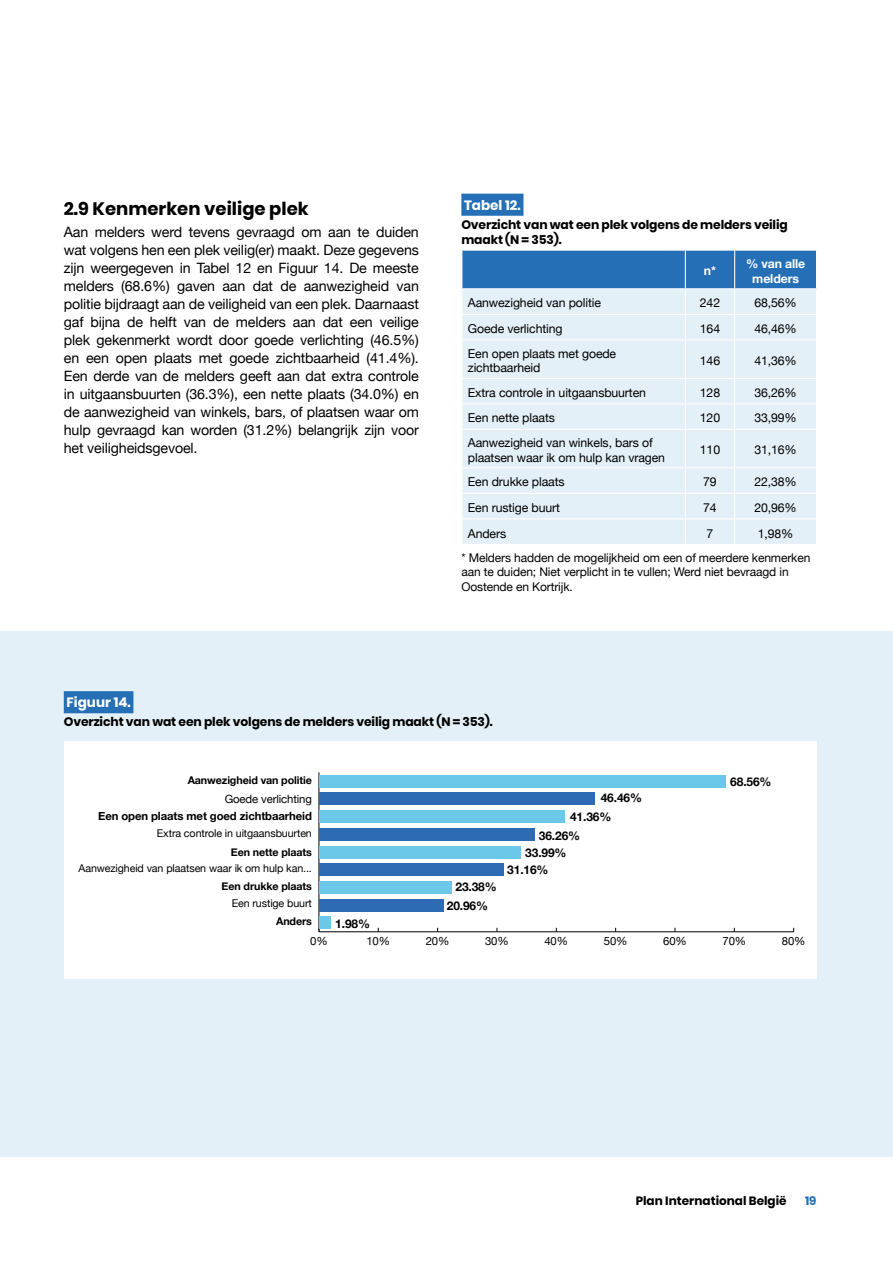
<style>
.page{position:relative;width:893px;height:1263px;background:#fff}
.page>*{position:absolute;margin:0;border:0;box-sizing:border-box;transform-origin:0 0}
.t1{font:700 18px "Poppins";color:#000}
.t2{font:14.25px/18px "Helvetica Neue";letter-spacing:-.01em;color:#000;text-align:justify}
.t3{font:700 13.5px "Poppins";color:#fff}
.t4{font:12.3px/14.7px "Helvetica Neue";letter-spacing:-.01em;color:#000}
.t5{font:700 12.3px/14.7px "Poppins";letter-spacing:-.01em;color:#000}
.t6{font:700 12.3px/14.7px "Helvetica Neue";letter-spacing:-.01em;color:#fff;text-align:center}
.t7{font:12px/14.4px "Helvetica Neue";letter-spacing:-.01em;color:#000}
.t8{font:700 12px/17px "Helvetica Neue";letter-spacing:-.01em;color:#000}
.t9{font:700 12px "Poppins";color:#000}
.t10{font:700 12px "Poppins";color:#246fb6}
.t11{font:11.4px "Helvetica Neue";letter-spacing:-.01em;color:#000}
.t12{font:700 11.4px "Helvetica Neue";letter-spacing:-.01em;color:#000}
.t13{font:10.65px "Helvetica Neue";letter-spacing:-.01em;color:#000}
.t14{font:700 10.65px "Helvetica Neue";letter-spacing:-.01em;color:#000}
</style>
<div class="page">
<div style="left:0;top:631px;width:893px;height:526px;background:#e4f0f7"></div>
<div style="left:64px;top:691px;width:69px;height:22px;background:#246fb6"></div>
<div style="left:64px;top:741px;width:752px;height:238px;background:#fff"></div>
<hr style="left:319px;top:931px;width:475px;height:1px;background:#000">
<hr style="left:319px;top:772px;width:1px;height:160px;background:#000">
<div style="left:319px;top:917px;width:12px;height:12px;background:#6bc8e8"></div>
<div style="left:319px;top:899px;width:124px;height:12px;background:#2d6cb4"></div>
<div style="left:319px;top:881px;width:133px;height:13px;background:#6bc8e8"></div>
<div style="left:319px;top:864px;width:185px;height:12px;background:#2d6cb4"></div>
<div style="left:319px;top:846px;width:202px;height:12px;background:#6bc8e8"></div>
<div style="left:319px;top:828px;width:215px;height:12px;background:#2d6cb4"></div>
<div style="left:319px;top:810px;width:245px;height:13px;background:#6bc8e8"></div>
<div style="left:319px;top:793px;width:276px;height:12px;background:#2d6cb4"></div>
<div style="left:319px;top:775px;width:407px;height:12px;background:#6bc8e8"></div>
<div style="left:461px;top:194px;width:62px;height:22px;background:#246fb6"></div>
<div style="left:462px;top:340px;width:354px;height:204px;background:#e4f0f7"></div>
<svg style="left:462px;top:250px;width:355px;height:89px;background:#94badc"></svg>
<hr style="left:685px;top:340px;width:1px;height:38px;background:#fff">
<hr style="left:734px;top:340px;width:1px;height:38px;background:#fff">
<hr style="left:461px;top:378px;width:224px;height:1px;background:#fff">
<hr style="left:685px;top:378px;width:50px;height:1px;background:#fff">
<hr style="left:735px;top:378px;width:82px;height:1px;background:#fff">
<hr style="left:461px;top:403px;width:224px;height:1px;background:#fff">
<hr style="left:685px;top:403px;width:50px;height:1px;background:#fff">
<svg style="left:685px;top:379px;width:1px;height:50px"></svg>
<hr style="left:735px;top:403px;width:82px;height:1px;background:#fff">
<svg style="left:734px;top:379px;width:1px;height:50px"></svg>
<hr style="left:461px;top:429px;width:224px;height:1px;background:#fff">
<hr style="left:685px;top:429px;width:50px;height:1px;background:#fff">
<hr style="left:685px;top:430px;width:1px;height:37px;background:#fff">
<hr style="left:735px;top:429px;width:82px;height:1px;background:#fff">
<hr style="left:734px;top:430px;width:1px;height:37px;background:#fff">
<hr style="left:461px;top:467px;width:224px;height:1px;background:#fff">
<hr style="left:685px;top:467px;width:50px;height:1px;background:#fff">
<hr style="left:735px;top:467px;width:82px;height:1px;background:#fff">
<hr style="left:461px;top:493px;width:224px;height:1px;background:#fff">
<hr style="left:685px;top:493px;width:50px;height:1px;background:#fff">
<hr style="left:735px;top:493px;width:82px;height:1px;background:#fff">
<hr style="left:461px;top:518px;width:224px;height:1px;background:#fff">
<hr style="left:685px;top:518px;width:50px;height:1px;background:#fff">
<svg style="left:685px;top:468px;width:1px;height:76px"></svg>
<hr style="left:735px;top:518px;width:82px;height:1px;background:#fff">
<svg style="left:734px;top:468px;width:1px;height:76px"></svg>
<p class="t1" style="left:64px;top:198px;width:246px">2.9 Kenmerken veilige plek</p>
<p class="t2" style="left:64px;top:223px;width:357px">Aan melders werd tevens gevraagd om aan te duiden wat volgens hen een plek veilig(er) maakt. Deze gegevens zijn weergegeven in Tabel 12 en Figuur 14. De meeste melders (68.6%) gaven aan dat de aanwezigheid van politie bijdraagt aan de veiligheid van een plek. Daarnaast gaf bijna de helft van de melders aan dat een veilige plek gekenmerkt wordt door goede verlichting (46.5%) en een open plaats met goede zichtbaarheid (41.4%).<br>Een derde van de melders geeft aan dat extra controle in uitgaansbuurten (36.3%), een nette plaats (34.0%) en de aanwezigheid van winkels, bars, of plaatsen waar om hulp gevraagd kan worden (31.2%) belangrijk zijn voor het veiligheidsgevoel.</p>
<p class="t3" style="left:464px;top:197px;width:58px">Tabel 12.</p>
<p class="t5" style="left:461px;top:217px;width:328px">Overzicht van wat een plek volgens de melders veilig maakt (N = 353).</p>
<p class="t6" style="left:704px;top:264px;width:14px">n*</p>
<p class="t6" style="left:746px;top:257px;width:61px">% van alle melders</p>
<p class="t4" style="left:468px;top:296px;width:135px">Aanwezigheid van politie</p>
<p class="t4" style="left:700px;top:296px;width:22px">242</p>
<p class="t4" style="left:754px;top:296px;width:44px">68,56%</p>
<p class="t4" style="left:468px;top:322px;width:96px">Goede verlichting</p>
<p class="t4" style="left:700px;top:322px;width:22px">164</p>
<p class="t4" style="left:754px;top:322px;width:44px">46,46%</p>
<p class="t4" style="left:468px;top:347px;width:150px">Een open plaats met goede zichtbaarheid</p>
<p class="t4" style="left:700px;top:354px;width:22px">146</p>
<p class="t4" style="left:754px;top:354px;width:44px">41,36%</p>
<p class="t4" style="left:468px;top:386px;width:180px">Extra controle in uitgaansbuurten</p>
<p class="t4" style="left:700px;top:386px;width:22px">128</p>
<p class="t4" style="left:754px;top:386px;width:44px">36,26%</p>
<p class="t4" style="left:468px;top:411px;width:89px">Een nette plaats</p>
<p class="t4" style="left:700px;top:411px;width:22px">120</p>
<p class="t4" style="left:754px;top:411px;width:44px">33,99%</p>
<p class="t4" style="left:468px;top:436px;width:199px">Aanwezigheid van winkels, bars of plaatsen waar ik om hulp kan vragen</p>
<p class="t4" style="left:700px;top:443px;width:22px">110</p>
<p class="t4" style="left:754px;top:443px;width:44px">31,16%</p>
<p class="t4" style="left:468px;top:475px;width:98px">Een drukke plaats</p>
<p class="t4" style="left:703px;top:475px;width:15px">79</p>
<p class="t4" style="left:754px;top:475px;width:44px">22,38%</p>
<p class="t4" style="left:468px;top:501px;width:94px">Een rustige buurt</p>
<p class="t4" style="left:703px;top:501px;width:15px">74</p>
<p class="t4" style="left:754px;top:501px;width:44px">20,96%</p>
<p class="t4" style="left:468px;top:526px;width:40px">Anders</p>
<p class="t4" style="left:707px;top:526px;width:8px">7</p>
<p class="t4" style="left:758px;top:526px;width:37px">1,98%</p>
<p class="t7" style="left:461px;top:551px;width:350px">* Melders hadden de mogelijkheid om een of meerdere kenmerken aan te duiden; Niet verplicht in te vullen; Werd niet bevraagd in<br>Oostende en Kortrijk.</p>
<p class="t3" style="left:66px;top:695px;width:66px">Figuur 14.</p>
<p class="t5" style="left:64px;top:715px;width:430px">Overzicht van wat een plek volgens de melders veilig maakt (N = 353).</p>
<p class="t14" style="left:188px;top:772px;width:126px">Aanwezigheid van politie</p>
<p class="t11" style="left:225px;top:790px;width:89px">Goede verlichting</p>
<p class="t12" style="left:98px;top:807px;width:215px">Een open plaats met goed zichtbaarheid</p>
<p class="t13" style="left:157px;top:826px;width:157px">Extra controle in uitgaansbuurten</p>
<p class="t14" style="left:231px;top:843px;width:83px">Een nette plaats</p>
<p class="t13" style="left:79px;top:861px;width:235px">Aanwezigheid van plaatsen waar ik om hulp kan...</p>
<p class="t14" style="left:222px;top:878px;width:92px">Een drukke plaats</p>
<p class="t13" style="left:232px;top:896px;width:82px">Een rustige buurt</p>
<p class="t14" style="left:276px;top:912px;width:37px">Anders</p>
<p class="t8" style="left:335px;top:915px;width:36px">1.98%</p>
<p class="t8" style="left:447px;top:877px;width:51px;line-height:19.2px;text-indent:9px">23.38%<br>20.96%</p>
<p class="t8" style="left:601px;top:790px;width:43px">46.46%</p>
<p class="t8" style="left:570px;top:808px;width:43px">41.36%</p>
<p class="t8" style="left:539px;top:828px;width:43px">36.26%</p>
<p class="t8" style="left:507px;top:845px;width:61px;text-indent:18px">33.99%<br>31.16%</p>
<p class="t8" style="left:730px;top:774px;width:43px">68.56%</p>
<p class="t11" style="left:310px;top:933px;width:19px">0%</p>
<p class="t11" style="left:366px;top:933px;width:25px">10%</p>
<p class="t11" style="left:426px;top:933px;width:25px">20%</p>
<p class="t11" style="left:485px;top:933px;width:25px">30%</p>
<p class="t11" style="left:544px;top:933px;width:25px">40%</p>
<p class="t11" style="left:604px;top:933px;width:25px">50%</p>
<p class="t11" style="left:663px;top:933px;width:25px">60%</p>
<p class="t11" style="left:722px;top:933px;width:25px">70%</p>
<p class="t11" style="left:782px;top:933px;width:25px">80%</p>
<p class="t9" style="left:636px;top:1193px;width:152px">Plan International België</p>
<p class="t10" style="left:805px;top:1193px;width:13px">19</p>
</div>
